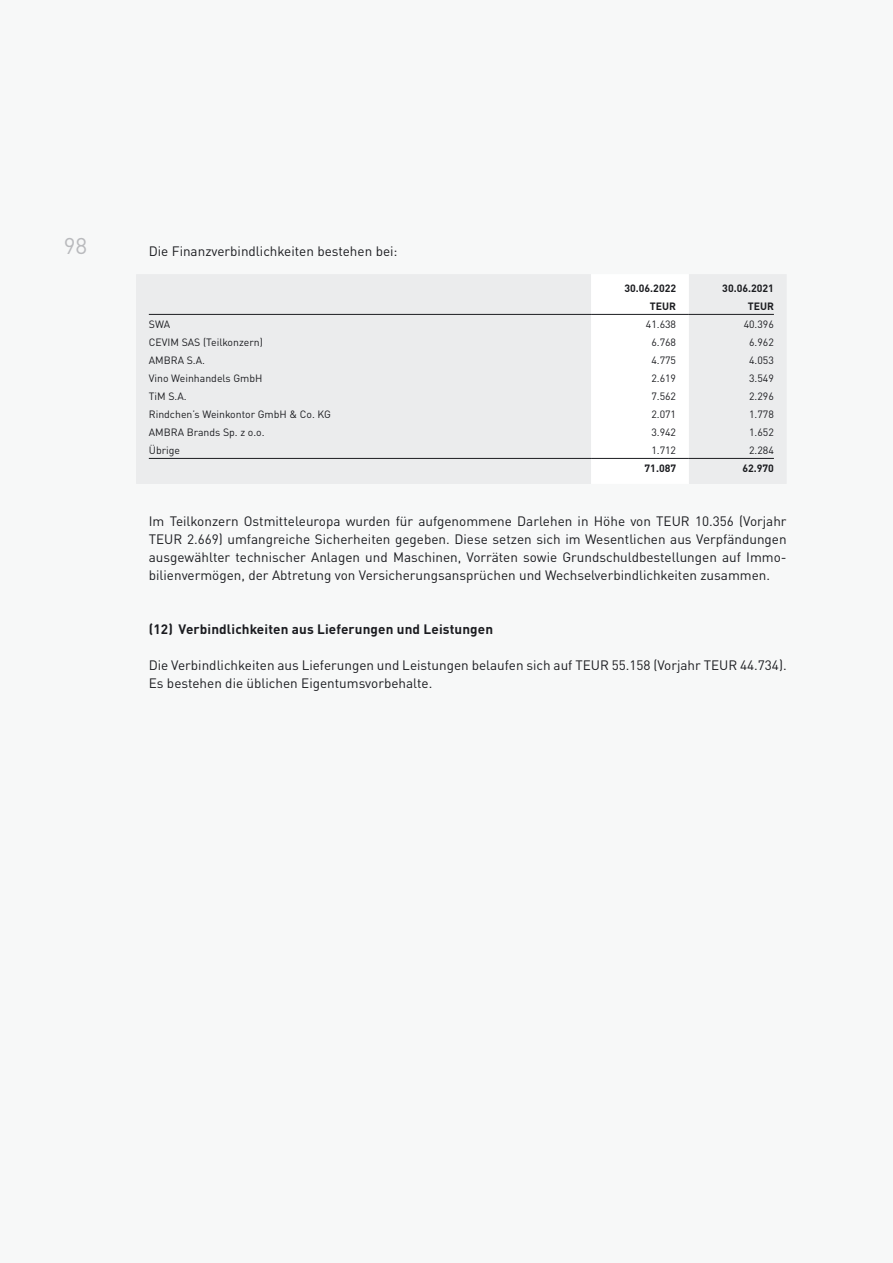
<style>
.page{position:relative;width:893px;height:1263px;background:#f7f8f8}
.page>*{position:absolute;margin:0;border:0;box-sizing:border-box;transform-origin:0 0}
.t1{font:22.5px "DIN Pro";color:#b9babd}
.t2{font:13.5px/18px "DIN Pro";color:#1b1c20}
.t3{font:700 13.5px "DIN Pro";letter-spacing:.01em;color:#1b1c20}
.t4{font:10.5px "DIN Pro";color:#1b1c20}
.t5{font:700 10.5px "DIN Pro";color:#1b1c20}
</style>
<div class="page">
<div style="left:136px;top:274px;width:650px;height:210px;background:#ebeced"></div>
<svg style="left:591px;top:274px;width:98px;height:210px"></svg>
<hr style="left:149px;top:314px;width:442px;height:1px;background:#1b1c20">
<hr style="left:591px;top:314px;width:98px;height:1px;background:#1b1c20">
<hr style="left:689px;top:314px;width:85px;height:1px;background:#1b1c20">
<hr style="left:149px;top:458px;width:442px;height:1px;background:#1b1c20">
<hr style="left:591px;top:458px;width:98px;height:1px;background:#1b1c20">
<hr style="left:689px;top:458px;width:85px;height:1px;background:#1b1c20">
<h1 class="t1" style="left:64px;top:228px;width:25px">98</h1>
<p class="t2" style="left:149px;top:241px;width:250px">Die Finanzverbindlichkeiten bestehen bei:</p>
<p class="t5" style="left:624px;top:280px;width:53px">30.06.2022</p>
<p class="t5" style="left:722px;top:280px;width:53px">30.06.2021</p>
<p class="t5" style="left:650px;top:298px;width:28px">TEUR</p>
<p class="t5" style="left:748px;top:298px;width:28px">TEUR</p>
<p class="t4" style="left:149px;top:316px;width:23px">SWA</p>
<p class="t4" style="left:646px;top:316px;width:32px">41.638</p>
<p class="t4" style="left:744px;top:316px;width:32px">40.396</p>
<p class="t4" style="left:149px;top:334px;width:116px">CEVIM SAS (Teilkonzern)</p>
<p class="t4" style="left:651px;top:334px;width:26px">6.768</p>
<p class="t4" style="left:749px;top:334px;width:26px">6.962</p>
<p class="t4" style="left:149px;top:352px;width:58px">AMBRA S.A.</p>
<p class="t4" style="left:651px;top:352px;width:26px">4.775</p>
<p class="t4" style="left:749px;top:352px;width:26px">4.053</p>
<p class="t4" style="left:149px;top:370px;width:115px">Vino Weinhandels GmbH</p>
<p class="t4" style="left:651px;top:370px;width:26px">2.619</p>
<p class="t4" style="left:749px;top:370px;width:26px">3.549</p>
<p class="t4" style="left:149px;top:388px;width:39px">TiM S.A.</p>
<p class="t4" style="left:651px;top:388px;width:26px">7.562</p>
<p class="t4" style="left:749px;top:388px;width:26px">2.296</p>
<p class="t4" style="left:149px;top:406px;width:184px">Rindchen’s Weinkontor GmbH &amp; Co. KG</p>
<p class="t4" style="left:651px;top:406px;width:26px">2.071</p>
<p class="t4" style="left:749px;top:406px;width:26px">1.778</p>
<p class="t4" style="left:149px;top:424px;width:117px">AMBRA Brands Sp. z o.o.</p>
<p class="t4" style="left:651px;top:424px;width:26px">3.942</p>
<p class="t4" style="left:749px;top:424px;width:26px">1.652</p>
<p class="t4" style="left:149px;top:442px;width:33px">Übrige</p>
<p class="t4" style="left:651px;top:442px;width:26px">1.712</p>
<p class="t4" style="left:749px;top:442px;width:26px">2.284</p>
<p class="t5" style="left:645px;top:460px;width:33px">71.087</p>
<p class="t5" style="left:742px;top:460px;width:33px">62.970</p>
<p class="t2" style="left:149px;top:511px;width:639px">Im Teilkonzern Ostmitteleuropa wurden für aufgenommene Darlehen in Höhe von TEUR 10.356 (Vorjahr TEUR 2.669) umfangreiche Sicherheiten gegeben. Diese setzen sich im Wesentlichen aus Verpfändungen ausgewählter technischer Anlagen und Maschinen, Vorräten sowie Grundschuldbestellungen auf Immo&shy;bilienvermögen, der Abtretung von Versicherungsansprüchen und Wechselverbindlichkeiten zusammen.</p>
<p class="t3" style="left:149px;top:618px;width:346px">(12) Verbindlichkeiten aus Lieferungen und Leistungen</p>
<p class="t2" style="left:149px;top:655px;width:639px">Die Verbindlichkeiten aus Lieferungen und Leistungen belaufen sich auf TEUR 55.158 (Vorjahr TEUR 44.734).<br>Es bestehen die üblichen Eigentumsvorbehalte.</p>
</div>
